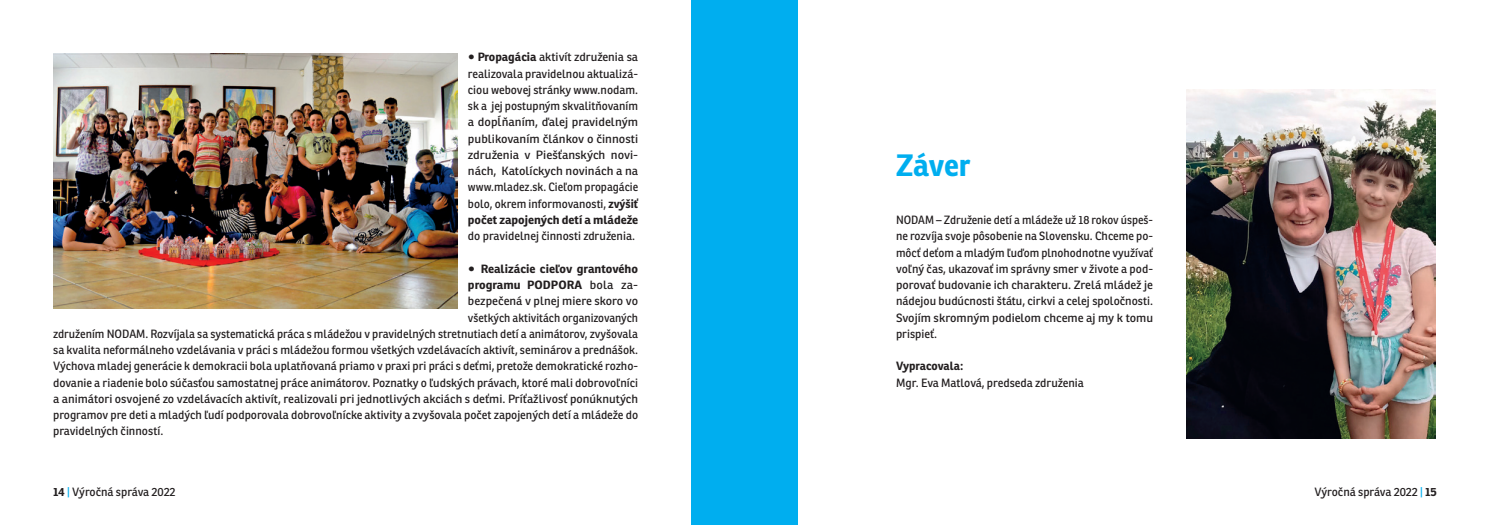
<style>
.page{position:relative;width:1489px;height:525px;background:#fff}
.page>*{position:absolute;margin:0;border:0;box-sizing:border-box;transform-origin:0 0}
.nadpis{font:700 30px "Ronnia";letter-spacing:-.01em;color:#00aeef}
.text{font:11.62px/16.2px "Ronnia";color:#231f20;text-align:justify}
.text-2{font:11.62px/16.2px "Ronnia";color:#231f20;text-align:justify;scale:.96 1}
.text-3{font:700 11.62px "Ronnia";color:#231f20;scale:1.05 1}
.text-4{font:11.62px "Ronnia";color:#231f20;scale:1.04 1}
.text-5{font:700 11.62px "Ronnia";color:#231f20}
.s1{font-weight:700}
.s2{font-weight:400}
.s3{color:#00aeef}
</style>
<div class="page">
<div style="left:691px;top:0;width:53px;height:524px;background:#00aeef"></div>
<div style="left:744px;top:0;width:53px;height:524px;background:#00aeef"></div>
<img style="left:1186px;top:90px;width:249px;height:348px">
<img style="left:53px;top:53px;width:404px;height:255px">
<p class="text" style="left:468px;top:49px;width:172px">○ <span class="s1">Propagácia</span> aktivít združenia sa realizovala pravidelnou aktualizá&shy;ciou webovej stránky www.nodam. sk a jej postupným skvalitňovaním a dopĺňaním, ďalej pravidelným publikovaním článkov o činnosti združenia v Piešťanských novi&shy;nách, Katolíckych novinách a na www.mladez.sk. Cieľom propagácie bolo, okrem informovanosti, <span class="s1">zvýšiť počet zapojených detí a mládeže </span>do pravidelnej činnosti združenia.</p>
<p class="text-3" style="left:468px;top:261px;width:163px"><span class="s2">○</span> Realizácie cieľov grantového</p>
<p class="text-3" style="left:468px;top:277px;width:163px">programu PODPORA <span class="s2">bola za-</span></p>
<p class="text-4" style="left:468px;top:294px;width:165px">bezpečená v plnej miere skoro vo</p>
<p class="text-2" style="left:468px;top:309px;width:179px">všetkých aktivitách organizovaných</p>
<p class="text" style="left:53px;top:325px;width:586px">združením NODAM. Rozvíjala sa systematická práca s mládežou v pravidelných stretnutiach detí a animátorov, zvyšovala</p>
<p class="text" style="left:53px;top:341px;width:586px">sa kvalita neformálneho vzdelávania v práci s mládežou formou všetkých vzdelávacích aktivít, seminárov a prednášok.</p>
<p class="text" style="left:53px;top:358px;width:586px">Výchova mladej generácie k demokracii bola uplatňovaná priamo v praxi pri práci s deťmi, pretože demokratické rozho-</p>
<p class="text" style="left:53px;top:374px;width:586px">dovanie a riadenie bolo súčasťou samostatnej práce animátorov. Poznatky o ľudských právach, ktoré mali dobrovoľníci</p>
<p class="text" style="left:53px;top:390px;width:586px">a animátori osvojené zo vzdelávacích aktivít, realizovali pri jednotlivých akciách s deťmi. Príťažlivosť ponúknutých</p>
<p class="text" style="left:53px;top:406px;width:586px">programov pre deti a mladých ľudí podporovala dobrovoľnícke aktivity a zvyšovala počet zapojených detí a mládeže do</p>
<p class="text" style="left:53px;top:423px;width:112px">pravidelných činností.</p>
<p class="nadpis" style="left:896px;top:146px;width:76px">Záver</p>
<p class="text-2" style="left:896px;top:211px;width:269px">NODAM – Združenie detí a mládeže už 18 rokov úspeš&shy;ne rozvíja svoje pôsobenie na Slovensku. Chceme po&shy;môcť deťom a mladým ľuďom plnohodnotne využívať voľný čas, ukazovať im správny smer v živote a pod&shy;porovať budovanie ich charakteru. Zrelá mládež je nádejou budúcnosti štátu, cirkvi a celej spoločnosti.<br>Svojím skromným podielom chceme aj my k tomu prispieť.</p>
<p class="text-5" style="left:896px;top:358px;width:69px">Vypracovala:</p>
<p class="text" style="left:896px;top:374px;width:189px">Mgr. Eva Matlová, predseda združenia</p>
<p class="text" style="left:53px;top:483px;width:124px"><span class="s1">14</span> <span class="s3">|</span> Výročná správa 2022</p>
<p class="text" style="left:1314px;top:483px;width:124px">Výročná správa 2022 <span class="s3">|</span> <span class="s1">15</span></p>
</div>
